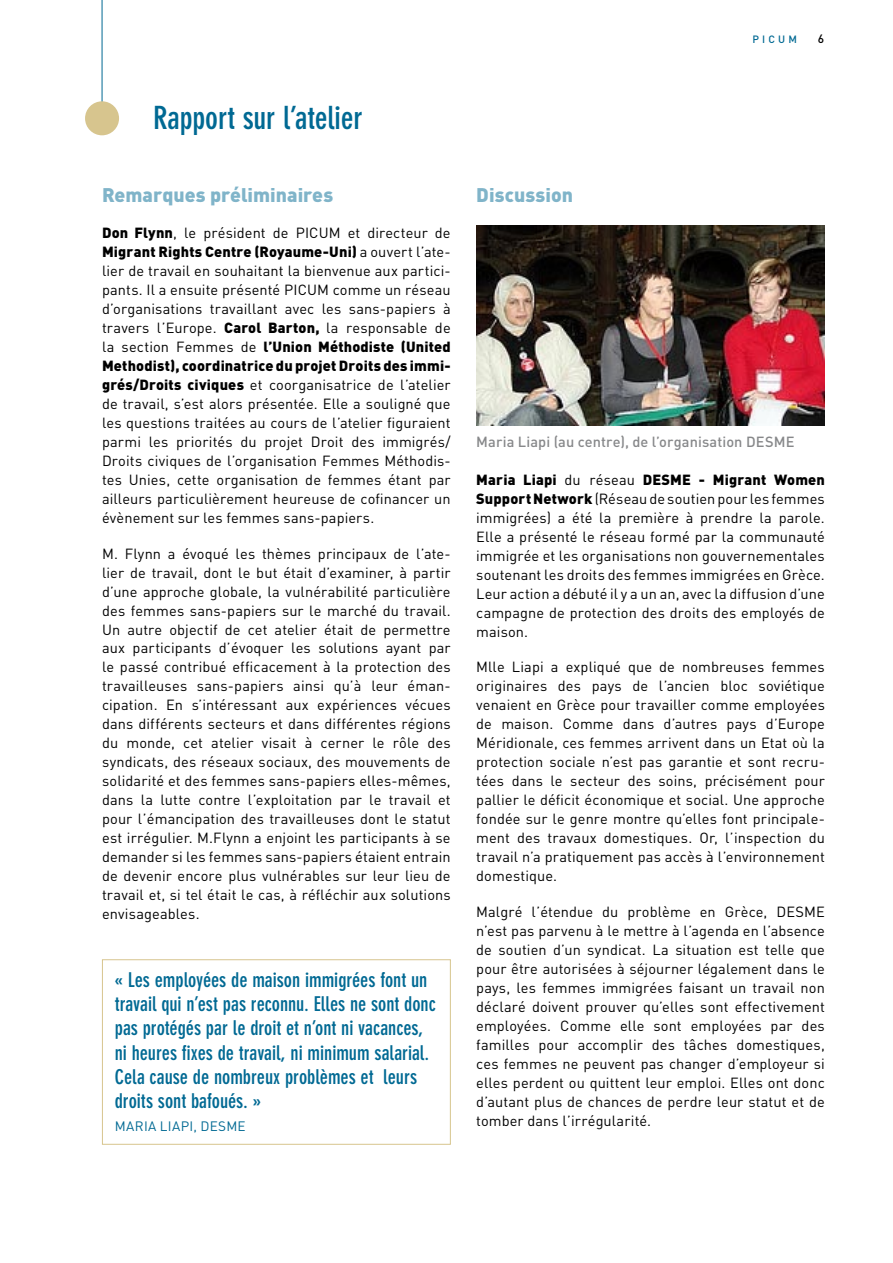
<style>
.page{position:relative;width:893px;height:1263px;background:#fff}
.page>*{position:absolute;margin:0;border:0;box-sizing:border-box;transform-origin:0 0}
.t1{font:700 condensed 31.5px "DIN Neuzeit Grotesk";letter-spacing:-.005em;color:#006993}
.t2{font:700 condensed 20.1px/24.2px "DIN Neuzeit Grotesk";color:#006993}
.t3{font:900 19.5px "DIN Pro";color:#80b4c9}
.t4{font:14.55px/18.9px "DIN Pro";letter-spacing:.005em;color:#000;text-align:justify}
.t5{font:500 14.55px "DIN Pro";letter-spacing:.005em;color:#87888a}
.t6{font:13.5px "DIN Pro";letter-spacing:.03em;color:#006993}
.t7{font:500 12px "DIN Pro";color:#000}
.t8{font:500 10.5px "DIN Pro";letter-spacing:.305em;color:#006993}
.s1{font-weight:900}
</style>
<div class="page">
<img style="left:476px;top:225px;width:349px;height:201px">
<div style="left:102px;top:959px;width:349px;height:186px;border:1px solid #d7c58e"></div>
<hr style="left:102px;top:0;width:1px;height:109px;background:#006993">
<div style="left:85px;top:101px;width:34px;height:34px;background:#d7c58e;border-radius:50%"></div>
<h1 class="t1" style="left:153px;top:100px;width:211px">Rapport sur l’atelier</h1>
<h3 class="t3" style="left:102px;top:182px;width:233px">Remarques préliminaires</h3>
<p class="t4" style="left:102px;top:223px;width:350px"><span class="s1">Don Flynn</span>, le président de PICUM et directeur de <span class="s1">Migrant Rights Centre (Royaume-Uni)</span> a ouvert l’ate&shy;lier de travail en souhaitant la bienvenue aux partici&shy;pants. Il a ensuite présenté PICUM comme un réseau d’organisations travaillant avec les sans-papiers à travers l’Europe. <span class="s1">Carol Barton,</span> la responsable de la section Femmes de <span class="s1">l’Union Méthodiste (United Methodist), coordinatrice du projet Droits des immi&shy;grés/Droits civiques</span> et coorganisatrice de l’atelier de travail, s’est alors présentée. Elle a souligné que les questions traitées au cours de l’atelier figuraient parmi les priorités du projet Droit des immigrés/ Droits civiques de l’organisation Femmes Méthodis&shy;tes Unies, cette organisation de femmes étant par ailleurs particulièrement heureuse de cofinancer un évènement sur les femmes sans-papiers.</p>
<p class="t4" style="left:102px;top:543px;width:350px">M. Flynn a évoqué les thèmes principaux de l’ate&shy;lier de travail, dont le but était d’examiner, à partir d’une approche globale, la vulnérabilité particulière des femmes sans-papiers sur le marché du travail.<br>Un autre objectif de cet atelier était de permettre aux participants d’évoquer les solutions ayant par le passé contribué efficacement à la protection des travailleuses sans-papiers ainsi qu’à leur éman&shy;cipation. En s’intéressant aux expériences vécues dans différents secteurs et dans différentes régions du monde, cet atelier visait à cerner le rôle des syndicats, des réseaux sociaux, des mouvements de solidarité et des femmes sans-papiers elles-mêmes, dans la lutte contre l’exploitation par le travail et pour l’émancipation des travailleuses dont le statut est irrégulier. M.Flynn a enjoint les participants à se demander si les femmes sans-papiers étaient entrain de devenir encore plus vulnérables sur leur lieu de travail et, si tel était le cas, à réfléchir aux solutions envisageables.</p>
<p class="t2" style="left:115px;top:968px;width:322px">« Les employées de maison immigrées font un travail qui n’est pas reconnu. Elles ne sont donc pas protégés par le droit et n’ont ni vacances, ni heures fixes de travail, ni minimum salarial.<br>Cela cause de nombreux problèmes et leurs droits sont bafoués. »</p>
<p class="t6" style="left:115px;top:1117px;width:132px">MARIA LIAPI, DESME</p>
<h3 class="t3" style="left:476px;top:182px;width:98px">Discussion</h3>
<p class="t8" style="left:752px;top:32px;width:46px">PICUM</p>
<p class="t7" style="left:818px;top:31px;width:8px">6</p>
<p class="t5" style="left:476px;top:432px;width:320px">Maria Liapi (au centre), de l’organisation DESME</p>
<p class="t4" style="left:476px;top:469px;width:350px"><span class="s1">Maria Liapi</span> du réseau <span class="s1">DESME - Migrant Women Support Network</span> (Réseau de soutien pour les femmes immigrées) a été la première à prendre la parole.<br>Elle a présenté le réseau formé par la communauté immigrée et les organisations non gouvernementales soutenant les droits des femmes immigrées en Grèce.<br>Leur action a débuté il y a un an, avec la diffusion d’une campagne de protection des droits des employés de maison.</p>
<p class="t4" style="left:476px;top:657px;width:350px">Mlle Liapi a expliqué que de nombreuses femmes originaires des pays de l’ancien bloc soviétique venaient en Grèce pour travailler comme employées de maison. Comme dans d’autres pays d’Europe Méridionale, ces femmes arrivent dans un Etat où la protection sociale n’est pas garantie et sont recru&shy;tées dans le secteur des soins, précisément pour pallier le déficit économique et social. Une approche fondée sur le genre montre qu’elles font principale&shy;ment des travaux domestiques. Or, l’inspection du travail n’a pratiquement pas accès à l’environnement domestique.</p>
<p class="t4" style="left:476px;top:902px;width:350px">Malgré l’étendue du problème en Grèce, DESME n’est pas parvenu à le mettre à l’agenda en l’absence de soutien d’un syndicat. La situation est telle que pour être autorisées à séjourner légalement dans le pays, les femmes immigrées faisant un travail non déclaré doivent prouver qu’elles sont effectivement employées. Comme elle sont employées par des familles pour accomplir des tâches domestiques, ces femmes ne peuvent pas changer d’employeur si elles perdent ou quittent leur emploi. Elles ont donc d’autant plus de chances de perdre leur statut et de tomber dans l’irrégularité.</p>
</div>
